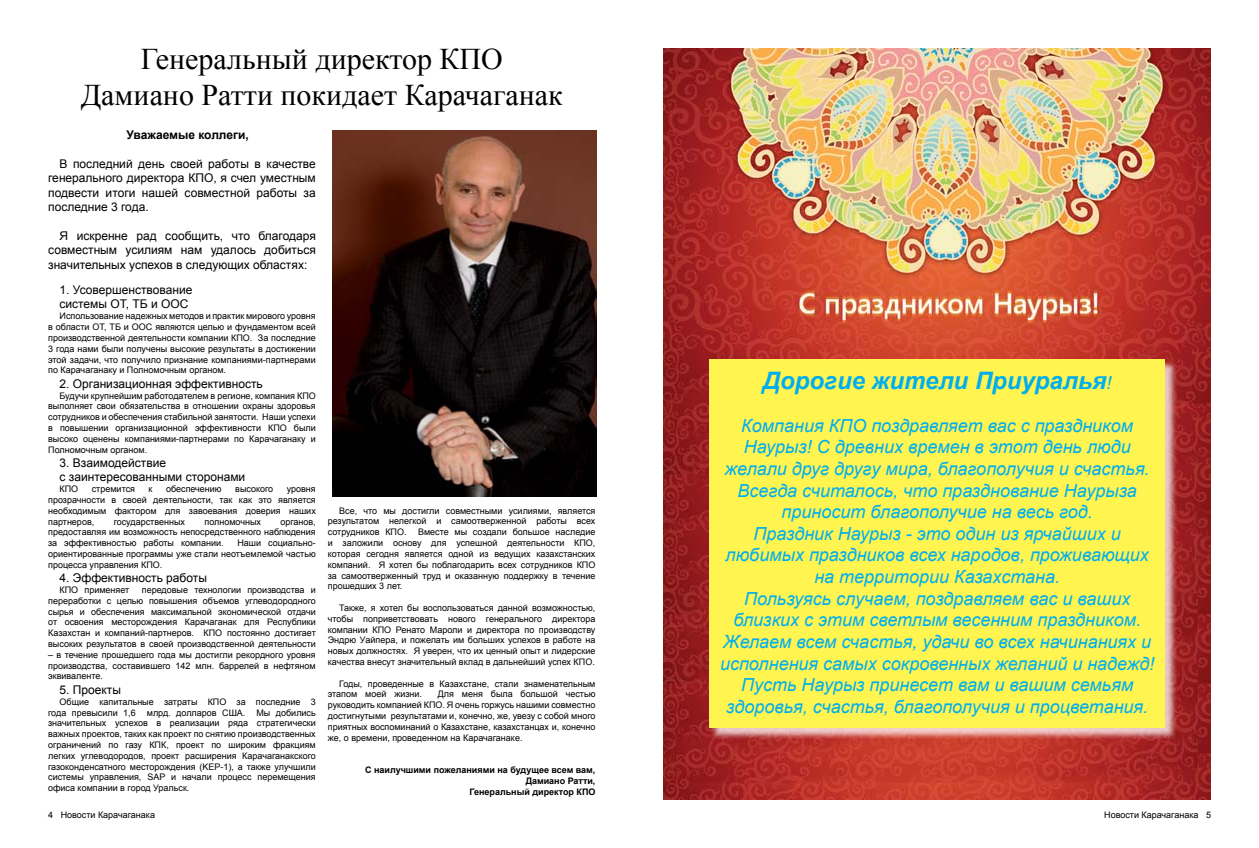
<style>
.page{position:relative;width:1259px;height:848px;background:#fff}
.page>*{position:absolute;margin:0;border:0;box-sizing:border-box;transform-origin:0 0}
.t1{font:30px/36px "Times New Roman";color:#000;text-align:center}
.t2{font:italic 700 24px "Arial";color:#00aeef}
.t3{font:italic 18px/21.6px "Arial";color:#00aeef;text-align:center}
.t4{font:12px/14.4px "Arial";color:#000;text-align:justify}
.t5{font:700 12px "Arial";color:#000}
.t6{font:9px/10.8px "Arial";color:#000;text-align:justify}
.t7{font:700 9px/10.8px "Arial";color:#000;text-align:right}
.s1{font-weight:400;font-size:18px}
</style>
<div class="page">
<img style="left:663px;top:48px;width:547px;height:751px">
<img style="left:333px;top:130px;width:263px;height:366px">
<div style="left:711px;top:360px;width:467px;height:379px;background:#fff;opacity:.75"></div>
<div style="left:709px;top:359px;width:456px;height:368px;background:#fff450"></div>
<h1 class="t1" style="left:81px;top:40px;width:483px">Генеральный директор КПО<br>Дамиано Ратти покидает Карачаганак</h1>
<h3 class="t5" style="left:127px;top:127px;width:124px">Уважаемые коллеги,</h3>
<h3 class="t4" style="left:48px;top:157px;width:269px;text-indent:11px">В последний день своей работы в качестве генерального директора КПО, я счел уместным подвести итоги нашей совместной работы за последние 3 года.</h3>
<h3 class="t4" style="left:48px;top:229px;width:269px;text-indent:11px">Я искренне рад сообщить, что благодаря совместным усилиям нам удалось добиться значительных успехов в следующих областях:</h3>
<h3 class="t4" style="left:60px;top:283px;width:134px">1. Усовершенствование системы ОТ, ТБ и ООС</h3>
<p class="t6" style="left:48px;top:311px;width:269px;text-indent:11px">Использование надежных методов и практик мирового уровня в области ОТ, ТБ и ООС являются целью и фундаментом всей производственной деятельности компании КПО. За последние 3 года нами были получены высокие результаты в достижении этой задачи, что получило признание компаниями-партнерами по Карачаганаку и Полномочным органом.</p>
<h3 class="t4" style="left:60px;top:376px;width:205px">2. Организационная эффективность</h3>
<p class="t6" style="left:48px;top:390px;width:269px;text-indent:11px">Будучи крупнейшим работодателем в регионе, компания КПО выполняет свои обязательства в отношении охраны здоровья сотрудников и обеспечения стабильной занятости. Наши успехи в повышении организационной эффективности КПО были высоко оценены компаниями-партнерами по Карачаганаку и Полномочным органом.</p>
<h3 class="t4" style="left:60px;top:455px;width:187px">3. Взаимодействие<br>с заинтересованными сторонами</h3>
<p class="t6" style="left:60px;top:483px;width:20px">КПО</p>
<p class="t6" style="left:92px;top:483px;width:45px">стремится</p>
<p class="t6" style="left:149px;top:483px;width:5px">к</p>
<p class="t6" style="left:166px;top:483px;width:57px">обеспечению</p>
<p class="t6" style="left:235px;top:483px;width:39px">высокого</p>
<p class="t6" style="left:48px;top:483px;width:269px;text-indent:239px">уровня прозрачности в своей деятельности, так как это является необходимым фактором для завоевания доверия наших партнеров,</p>
<p class="t6" style="left:48px;top:516px;width:269px;text-indent:232px">органов, предоставляя им возможность непосредственного наблюдения за эффективностью работы компании.</p>
<p class="t6" style="left:114px;top:516px;width:73px">государственных</p>
<p class="t6" style="left:204px;top:516px;width:58px">полномочных</p>
<p class="t6" style="left:48px;top:537px;width:269px;text-indent:189px">Наши социально&shy;ориентированные программы уже стали неотъемлемой частью процесса управления КПО.</p>
<h3 class="t4" style="left:60px;top:571px;width:149px">4. Эффективность работы</h3>
<p class="t6" style="left:60px;top:584px;width:71px">КПО применяет</p>
<p class="t6" style="left:48px;top:584px;width:269px;text-indent:94px">передовые технологии производства и переработки с целью повышения объемов углеводородного сырья и обеспечения максимальной экономической отдачи от освоения месторождения Карачаганак для Республики Казахстан и компаний-партнеров. КПО постоянно достигает высоких результатов в своей производственной деятельности</p>
<p class="t6" style="left:48px;top:649px;width:269px">– в течение прошедшего года мы достигли рекордного уровня производства, составившего 142 млн. баррелей в нефтяном эквиваленте.</p>
<h3 class="t4" style="left:60px;top:682px;width:63px">5. Проекты</h3>
<p class="t6" style="left:48px;top:696px;width:269px;text-indent:11px">Общие капитальные затраты КПО за последние 3 года превысили 1,6 млрд. долларов США. Мы добились значительных успехов в реализации ряда стратегически важных проектов, таких как проект по снятию производственных ограничений по газу КПК, проект по широким фракциям легких углеводородов, проект расширения Карачаганакского газоконденсатного месторождения (KEP-1), а также улучшили системы управления, SAP и начали процесс перемещения офиса компании в город Уральск.</p>
<p class="t6" style="left:328px;top:505px;width:269px;text-indent:11px">Все, что мы достигли совместными усилиями, является результатом нелегкой и самоотверженной работы всех сотрудников КПО.</p>
<p class="t6" style="left:328px;top:527px;width:269px;text-indent:90px">Вместе мы создали большое наследие и заложили основу для успешной деятельности КПО, которая сегодня является одной из ведущих казахстанских компаний. Я хотел бы поблагодарить всех сотрудников КПО за самоотверженный труд и оказанную поддержку в течение прошедших 3 лет.</p>
<p class="t6" style="left:328px;top:602px;width:269px;text-indent:11px">Также, я хотел бы воспользоваться данной возможностью, чтобы поприветствовать нового генерального директора компании КПО Ренато Мароли и директора по производству Эндрю Уайпера, и пожелать им больших успехов в работе на новых должностях. Я уверен, что их ценный опыт и лидерские качества внесут значительный вклад в дальнейший успех КПО.</p>
<p class="t6" style="left:328px;top:678px;width:269px;text-indent:11px">Годы, проведенные в Казахстане, стали знаменательным этапом моей жизни.</p>
<p class="t6" style="left:328px;top:689px;width:269px;text-indent:110px">Для меня была большой честью руководить компанией КПО. Я очень горжусь нашими совместно достигнутыми результатами и, конечно, же, увезу с собой много приятных воспоминаний о Казахстане, казахстанцах и, конечно же, о времени, проведенном на Карачаганаке.</p>
<p class="t7" style="left:365px;top:764px;width:232px">С наилучшими пожеланиями на будущее всем вам,<br>Дамиано Ратти,<br>Генеральный директор КПО</p>
<h2 class="t2" style="left:763px;top:364px;width:350px">Дорогие жители Приуралья<span class="s1">!</span></h2>
<p class="t3" style="left:720px;top:415px;width:436px">Компания КПО поздравляет вас с праздником Наурыз! С древних времен в этот день люди желали друг другу мира, благополучия и счастья.<br>Всегда считалось, что празднование Наурыза приносит благополучие на весь год.<br>Праздник Наурыз - это один из ярчайших и любимых праздников всех народов, проживающих на территории Казахстана.<br>Пользуясь случаем, поздравляем вас и ваших близких с этим светлым весенним праздником.<br>Желаем всем счастья, удачи во всех начинаниях и исполнения самых сокровенных желаний и надежд!<br>Пусть Наурыз принесет вам и вашим семьям здоровья, счастья, благополучия и процветания.</p>
<p class="t6" style="left:48px;top:809px;width:108px">4 Новости Карачаганака</p>
<p class="t6" style="left:1104px;top:809px;width:108px">Новости Карачаганака 5</p>
</div>
